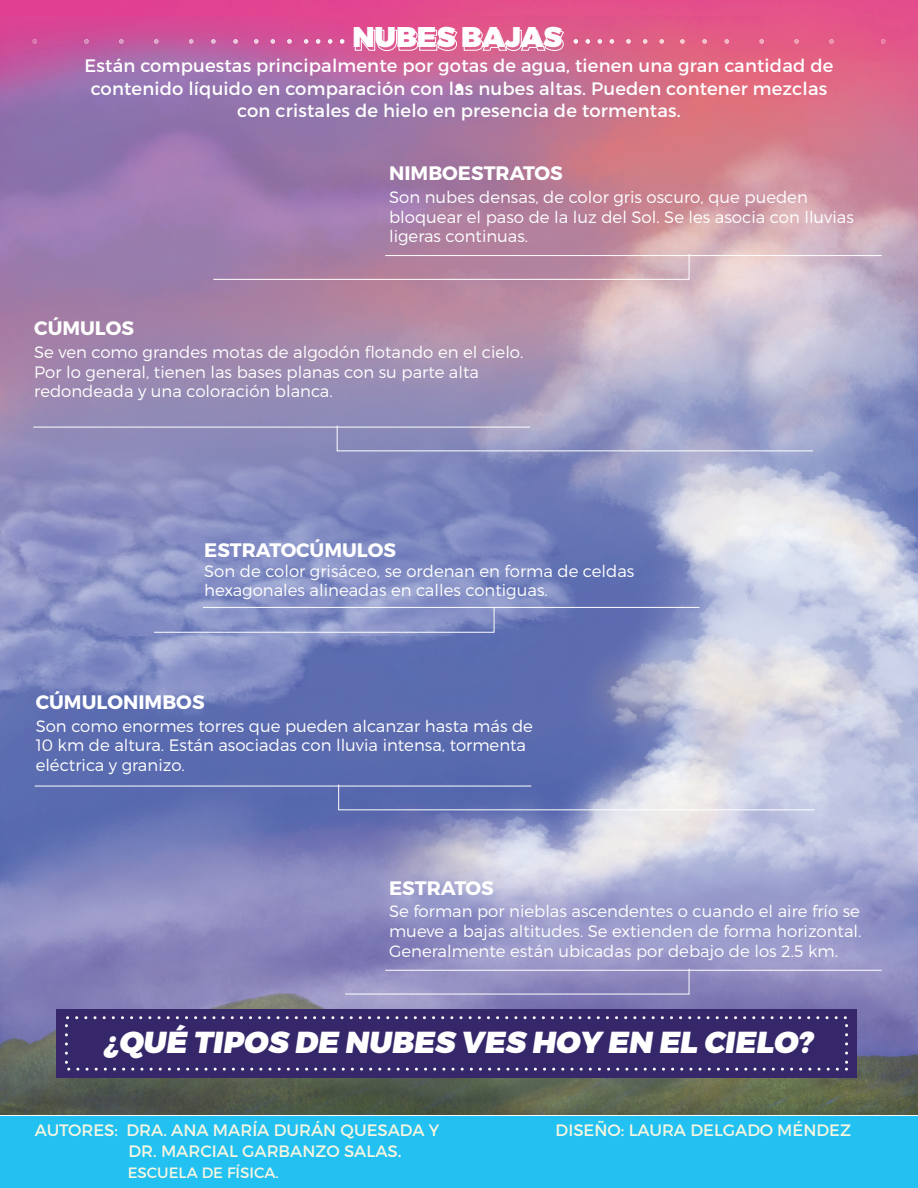
<style>
.page{position:relative;width:918px;height:1188px;background:#fff}
.page>*{position:absolute;margin:0;border:0;box-sizing:border-box;transform-origin:0 0}
.t1{font:30.45px "Trueno Blk It";color:#fff}
.t2{font:28.5px "Trueno Blk";color:#fff}
.t3{font:19.5px "Trueno Bd";color:#fff}
.t4{font:18px/22.5px "Trueno Rg";letter-spacing:.01em;color:#fff;text-align:center}
.t5{font:16.5px/19.8px "Trueno Lt";color:#fff}
.t6{font:16.5px/21px "Trueno Rg";color:#f7f6e0}
.t7{font:15px "Trueno Rg";color:#f7f6e0}
.s1{font-size:18px}
</style>
<div class="page">
<img style="left:0;top:0;width:918px;height:1115px">
<div style="left:0;top:1116px;width:918px;height:72px;background:#22c1f2"></div>
<svg style="left:456px;top:84px;width:6px;height:6px"></svg>
<svg style="left:340px;top:39px;width:4px;height:5px"></svg>
<svg style="left:328px;top:39px;width:4px;height:5px"></svg>
<svg style="left:316px;top:39px;width:4px;height:5px"></svg>
<svg style="left:304px;top:39px;width:4px;height:5px"></svg>
<svg style="left:287px;top:39px;width:5px;height:5px"></svg>
<svg style="left:271px;top:39px;width:4px;height:5px"></svg>
<svg style="left:254px;top:39px;width:4px;height:5px"></svg>
<svg style="left:233px;top:39px;width:5px;height:5px"></svg>
<svg style="left:211px;top:39px;width:5px;height:5px"></svg>
<svg style="left:189px;top:39px;width:4px;height:5px"></svg>
<svg style="left:154px;top:39px;width:4px;height:5px"></svg>
<svg style="left:119px;top:39px;width:5px;height:5px"></svg>
<svg style="left:84px;top:39px;width:5px;height:5px"></svg>
<svg style="left:33px;top:39px;width:4px;height:5px"></svg>
<svg style="left:574px;top:39px;width:4px;height:5px"></svg>
<svg style="left:586px;top:39px;width:4px;height:5px"></svg>
<svg style="left:598px;top:39px;width:4px;height:5px"></svg>
<svg style="left:610px;top:39px;width:4px;height:5px"></svg>
<svg style="left:626px;top:39px;width:5px;height:5px"></svg>
<svg style="left:643px;top:39px;width:4px;height:5px"></svg>
<svg style="left:660px;top:39px;width:4px;height:5px"></svg>
<svg style="left:680px;top:39px;width:5px;height:5px"></svg>
<svg style="left:702px;top:39px;width:5px;height:5px"></svg>
<svg style="left:725px;top:39px;width:4px;height:5px"></svg>
<svg style="left:760px;top:39px;width:4px;height:5px"></svg>
<svg style="left:794px;top:39px;width:5px;height:5px"></svg>
<svg style="left:829px;top:39px;width:5px;height:5px"></svg>
<svg style="left:881px;top:39px;width:4px;height:5px"></svg>
<svg style="left:355px;top:30px;width:102px;height:21px;background:#e47da7"></svg>
<svg style="left:464px;top:30px;width:100px;height:21px;background:#e17fa2"></svg>
<hr style="left:385px;top:255px;width:497px;height:1px;background:#fff">
<svg style="left:213px;top:254px;width:476px;height:26px;background:#b78ea8"></svg>
<hr style="left:33px;top:427px;width:497px;height:1px;background:#fff">
<svg style="left:337px;top:425px;width:476px;height:26px;background:#9b9ec6"></svg>
<hr style="left:203px;top:607px;width:496px;height:1px;background:#fff">
<svg style="left:154px;top:607px;width:340px;height:26px;background:#8e98ca"></svg>
<hr style="left:35px;top:786px;width:496px;height:1px;background:#fff">
<svg style="left:338px;top:784px;width:477px;height:26px;background:#99a2cb"></svg>
<hr style="left:385px;top:970px;width:497px;height:1px;background:#fff">
<svg style="left:345px;top:968px;width:344px;height:26px;background:#9692c3"></svg>
<div style="left:56px;top:1009px;width:801px;height:69px;background:#36276a"></div>
<h2 class="t2" style="left:352px;top:19px;width:211px">NUBES BAJAS</h2>
<p class="t4" style="left:85px;top:55px;width:750px">Están compuestas principalmente por gotas de agua, tienen una gran cantidad de contenido líquido en comparación con las nubes altas. Pueden contener mezclas con cristales de hielo en presencia de tormentas.</p>
<p class="t3" style="left:389px;top:161px;width:175px">NIMBOESTRATOS</p>
<p class="t5" style="left:389px;top:187px;width:466px">Son nubes densas, de color gris oscuro, que pueden bloquear el paso de la luz del Sol. Se les asocia con lluvias ligeras continuas.</p>
<p class="t3" style="left:34px;top:316px;width:101px">CÚMULOS</p>
<p class="t5" style="left:34px;top:342px;width:491px">Se ven como grandes motas de algodón flotando en el cielo.<br>Por lo general, tienen las bases planas con su parte alta redondeada y una coloración blanca.</p>
<p class="t3" style="left:204px;top:538px;width:193px">ESTRATOCÚMULOS</p>
<p class="t5" style="left:204px;top:561px;width:432px">Son de color grisáceo, se ordenan en forma de celdas hexagonales alineadas en calles contiguas.</p>
<p class="t3" style="left:36px;top:690px;width:170px">CÚMULONIMBOS</p>
<p class="t5" style="left:36px;top:716px;width:499px">Son como enormes torres que pueden alcanzar hasta más de<br>10 km de altura. Están asociadas con lluvia intensa, tormenta eléctrica y granizo.</p>
<p class="t3" style="left:389px;top:876px;width:106px">ESTRATOS</p>
<p class="t5" style="left:389px;top:901px;width:474px;text-align:justify">Se forman por nieblas ascendentes o cuando el aire frío se mueve a bajas altitudes. Se extienden de forma horizontal.<br>Generalmente están ubicadas por debajo de los 2.5 km.</p>
<h1 class="t1" style="left:103px;top:1023px;width:711px">¿QUÉ TIPOS DE NUBES VES HOY EN EL CIELO?</h1>
<p class="t6" style="left:128px;top:1120px;width:312px;text-indent:-94px">AUTORES: DRA. ANA MARÍA DURÁN QUESADA Y<br>DR. MARCIAL GARBANZO SALAS<span class="s1">.</span></p>
<p class="t7" style="left:128px;top:1164px;width:153px">ESCUELA DE FÍSICA.</p>
<p class="t6" style="left:556px;top:1120px;width:297px">DISEÑO: LAURA DELGADO MÉNDEZ</p>
</div>
